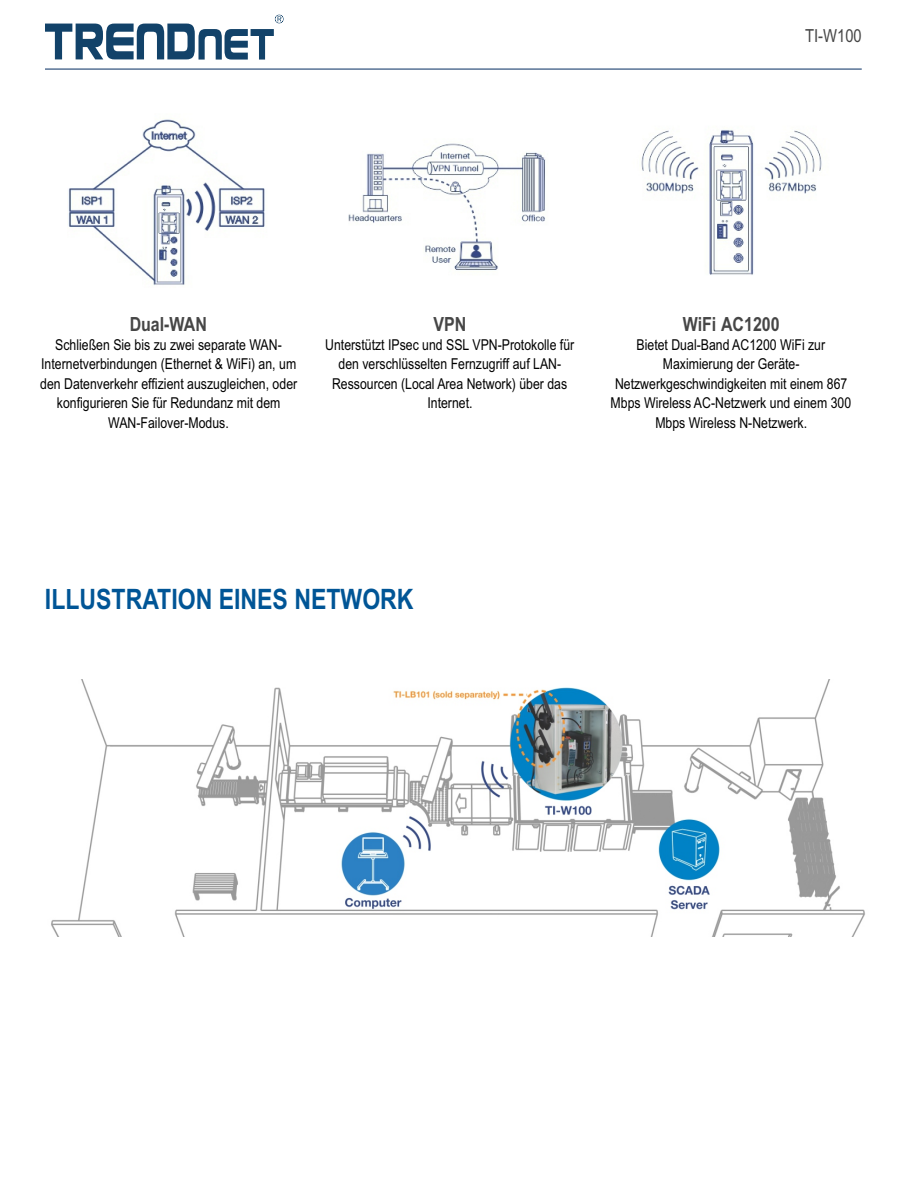
<style>
.page{position:relative;width:918px;height:1188px;background:#fff}
.page>*{position:absolute;margin:0;border:0;box-sizing:border-box;transform-origin:0 0}
.t1{font:700 28.2px "Arial Narrow";color:#005596}
.t2{font:700 19.5px "Arial Narrow";color:#464646}
.t3{font:18px "Arial Narrow";color:#464646}
.t4{font:15px/19.5px "Arial Narrow";color:#000;text-align:center}
</style>
<div class="page">
<img style="left:68px;top:119px;width:197px;height:166px">
<img style="left:349px;top:143px;width:197px;height:127px">
<img style="left:641px;top:130px;width:181px;height:145px">
<svg style="left:45px;top:15px;width:239px;height:45px"></svg>
<hr style="left:45px;top:68px;width:817px;height:2px;background:#32537e">
<img style="left:51px;top:679px;width:814px;height:257px">
<p class="t3" style="left:805px;top:28px;width:58px">TI-W100</p>
<h2 class="t2" style="left:130px;top:317px;width:79px">Dual-WAN</h2>
<p class="t4" style="left:40px;top:336px;width:259px">Schließen Sie bis zu zwei separate WAN-Internetverbindungen (Ethernet &amp; WiFi) an, um den Datenverkehr effizient auszugleichen, oder konfigurieren Sie für Redundanz mit dem WAN-Failover-Modus.</p>
<h2 class="t2" style="left:434px;top:317px;width:34px">VPN</h2>
<p class="t4" style="left:325px;top:336px;width:251px">Unterstützt IPsec und SSL VPN-Protokolle für den verschlüsselten Fernzugriff auf LAN-Ressourcen (Local Area Network) über das Internet.</p>
<h2 class="t2" style="left:683px;top:317px;width:98px">WiFi AC1200</h2>
<p class="t4" style="left:611px;top:336px;width:242px">Bietet Dual-Band AC1200 WiFi zur Maximierung der Geräte-Netzwerkgeschwindigkeiten mit einem 867<br>Mbps Wireless AC-Netzwerk und einem 300<br>Mbps Wireless N-Netzwerk.</p>
<h1 class="t1" style="left:45px;top:588px;width:370px">ILLUSTRATION EINES NETWORK</h1>
</div>
